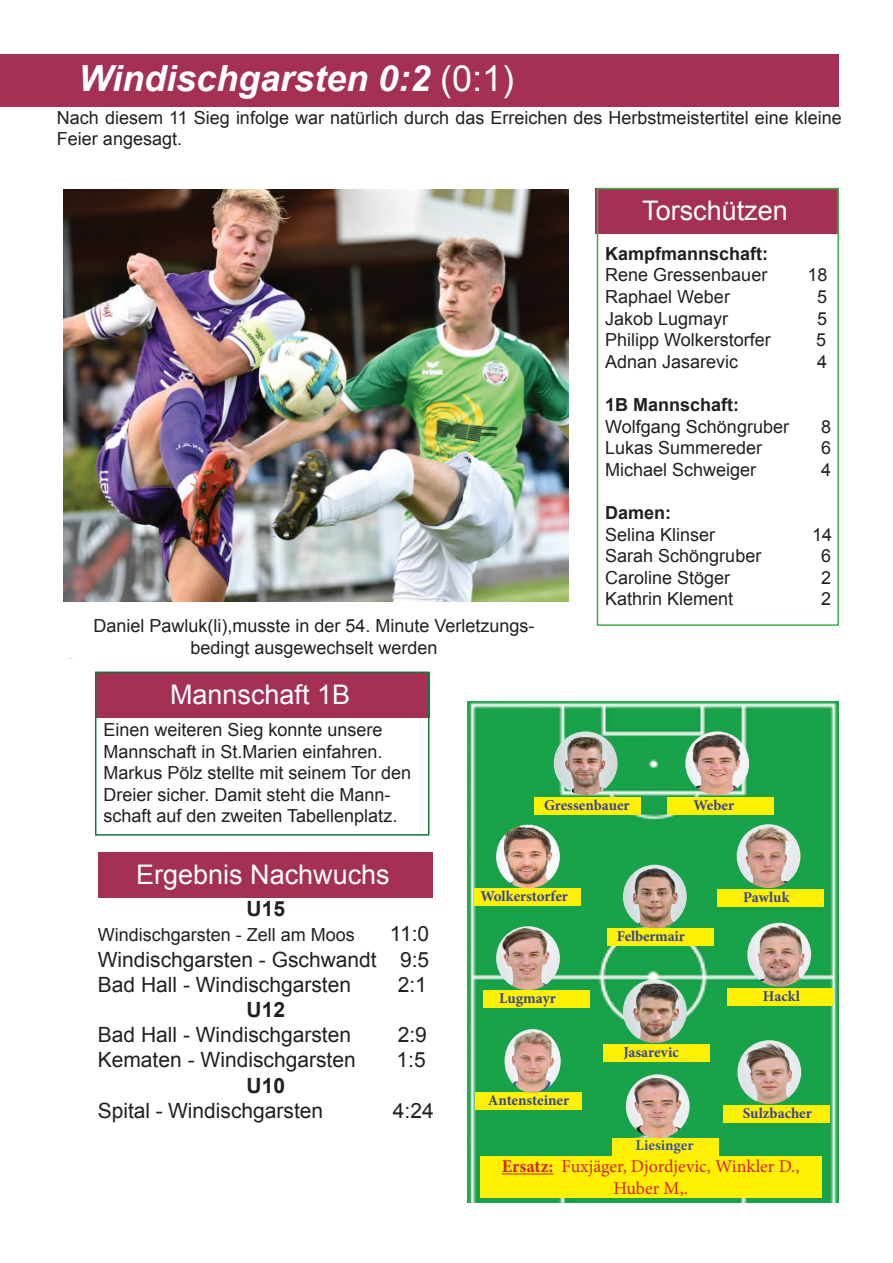
<style>
.page{position:relative;width:893px;height:1263px;background:#fff}
.page>*{position:absolute;margin:0;border:0;box-sizing:border-box;transform-origin:0 0}
.t1{font:italic 700 36px "Arial";color:#fff}
.t2{font:27px "Arial";color:#fff}
.t3{font:21px/25.2px "Arial";color:#231f20;text-align:justify}
.t4{font:700 21px "Arial";color:#231f20}
.t5{font:18px/21.6px "Arial";color:#231f20}
.t6{font:18px/21.6px "Minion Pro";color:#d1232a;text-align:center}
.t7{font:700 18px "Arial";color:#231f20}
.t8{font:700 15px "Minion Pro";letter-spacing:-.005em;color:#32439b}
.t9{font:700 15px "Minion Pro";color:#3b53a3}
.s1{font-weight:400;font-style:normal}
.s2{font-weight:700}
</style>
<div class="page">
<img style="left:468px;top:702px;width:371px;height:500px">
<div style="left:0;top:54px;width:839px;height:52px;background:#a43054"></div>
<img style="left:496px;top:825px;width:64px;height:63px;border-radius:32px">
<div style="left:474px;top:888px;width:106px;height:17px;background:#fff101"></div>
<img style="left:623px;top:865px;width:64px;height:63px;border-radius:32px">
<img style="left:737px;top:824px;width:63px;height:64px;border-radius:32px">
<div style="left:717px;top:889px;width:106px;height:17px;background:#fff101"></div>
<img style="left:496px;top:926px;width:64px;height:64px;border-radius:32px">
<img style="left:747px;top:923px;width:64px;height:63px;border-radius:32px">
<img style="left:626px;top:1074px;width:64px;height:64px;border-radius:32px">
<div style="left:613px;top:1138px;width:106px;height:17px;background:#fff101"></div>
<div style="left:480px;top:1156px;width:341px;height:41px;background:#fff101"></div>
<hr style="left:502px;top:1173px;width:51px;height:1px;background:#d1232a">
<img style="left:554px;top:731px;width:63px;height:64px;border-radius:32px">
<div style="left:534px;top:797px;width:107px;height:17px;background:#fff101"></div>
<div style="left:668px;top:798px;width:106px;height:17px;background:#fff101"></div>
<div style="left:727px;top:989px;width:106px;height:17px;background:#fff101"></div>
<img style="left:737px;top:1040px;width:64px;height:64px;border-radius:32px">
<div style="left:723px;top:1105px;width:106px;height:17px;background:#fff101"></div>
<img style="left:623px;top:979px;width:64px;height:64px;border-radius:32px">
<div style="left:604px;top:1044px;width:106px;height:17px;background:#fff101"></div>
<div style="left:475px;top:1092px;width:106px;height:17px;background:#fff101"></div>
<div style="left:607px;top:928px;width:106px;height:17px;background:#fff101"></div>
<div style="left:483px;top:990px;width:106px;height:17px;background:#fff101"></div>
<img style="left:685px;top:731px;width:64px;height:64px;border-radius:32px">
<img style="left:504px;top:1029px;width:57px;height:64px">
<div style="left:95px;top:672px;width:334px;height:45px;background:#a43054"></div>
<div style="left:95px;top:671px;width:334px;height:165px;border:2px solid #0f763b"></div>
<div style="left:98px;top:852px;width:334px;height:45px;background:#a43054"></div>
<img style="left:64px;top:189px;width:504px;height:413px">
<div style="left:595px;top:189px;width:244px;height:45px;background:#a43054"></div>
<div style="left:597px;top:188px;width:242px;height:438px;border:2px solid #40ae49"></div>
<h1 class="t1" style="left:79px;top:54px;width:437px">Windischgarsten 0:2 <span class="s1">(0:1)</span></h1>
<p class="t5" style="left:57px;top:106px;width:786px">Nach diesem 11 Sieg infolge war natürlich durch das Erreichen des Herbstmeistertitel eine kleine<br>Feier angesagt.</p>
<p class="t5" style="left:93px;top:615px;width:443px;text-align:center">Daniel Pawluk(li),musste in der 54. Minute Verletzungs&shy;bedingt ausgewechselt werden</p>
<h2 class="t2" style="left:170px;top:675px;width:182px">Mannschaft 1B</h2>
<p class="t5" style="left:103px;top:719px;width:309px">Einen weiteren Sieg konnte unsere Mannschaft in St.Marien einfahren.<br>Markus Pölz stellte mit seinem Tor den Dreier sicher. Damit steht die Mann&shy;schaft auf den zweiten Tabellenplatz.</p>
<h2 class="t2" style="left:642px;top:192px;width:147px">Torschützen</h2>
<p class="t7" style="left:605px;top:241px;width:165px">Kampfmannschaft:</p>
<p class="t5" style="left:605px;top:264px;width:164px">Rene Gressenbauer</p>
<p class="t5" style="left:807px;top:264px;width:22px">18</p>
<p class="t5" style="left:605px;top:286px;width:126px">Raphael Weber</p>
<p class="t5" style="left:817px;top:286px;width:12px">5</p>
<p class="t5" style="left:605px;top:307px;width:125px">Jakob Lugmayr</p>
<p class="t5" style="left:817px;top:307px;width:12px">5</p>
<p class="t5" style="left:605px;top:329px;width:167px">Philipp Wolkerstorfer</p>
<p class="t5" style="left:816px;top:329px;width:12px">5</p>
<p class="t5" style="left:605px;top:350px;width:135px">Adnan Jasarevic</p>
<p class="t5" style="left:817px;top:350px;width:12px">4</p>
<p class="t7" style="left:605px;top:392px;width:136px">1B Mannschaft:</p>
<p class="t5" style="left:605px;top:415px;width:185px">Wolfgang Schöngruber</p>
<p class="t5" style="left:821px;top:415px;width:12px">8</p>
<p class="t5" style="left:605px;top:437px;width:159px">Lukas Summereder</p>
<p class="t5" style="left:821px;top:437px;width:12px">6</p>
<p class="t5" style="left:605px;top:458px;width:153px">Michael Schweiger</p>
<p class="t5" style="left:821px;top:458px;width:12px">4</p>
<p class="t7" style="left:605px;top:500px;width:68px">Damen:</p>
<p class="t5" style="left:605px;top:523px;width:112px">Selina Klinser</p>
<p class="t5" style="left:812px;top:523px;width:22px">14</p>
<p class="t5" style="left:605px;top:545px;width:158px">Sarah Schöngruber</p>
<p class="t5" style="left:821px;top:545px;width:12px">6</p>
<p class="t5" style="left:605px;top:566px;width:127px">Caroline Stöger</p>
<p class="t5" style="left:821px;top:566px;width:12px">2</p>
<p class="t5" style="left:605px;top:588px;width:130px">Kathrin Klement</p>
<p class="t5" style="left:821px;top:588px;width:12px">2</p>
<p class="t8" style="left:544px;top:795px;width:87px">Gressenbauer</p>
<p class="t8" style="left:694px;top:795px;width:42px">Weber</p>
<h2 class="t2" style="left:136px;top:855px;width:255px">Ergebnis Nachwuchs</h2>
<p class="t4" style="left:246px;top:894px;width:40px">U15</p>
<p class="t5" style="left:98px;top:924px;width:259px">Windischgarsten - Zell am Moos</p>
<p class="t3" style="left:98px;top:921px;width:333px;text-indent:292px">11:0<br>Windischgarsten - Gschwandt 9:5<br>Bad Hall - Windischgarsten</p>
<p class="t3" style="left:398px;top:971px;width:31px">2:1</p>
<p class="t4" style="left:246px;top:995px;width:40px">U12</p>
<p class="t3" style="left:98px;top:1022px;width:255px">Bad Hall - Windischgarsten</p>
<p class="t3" style="left:398px;top:1022px;width:31px">2:9</p>
<p class="t3" style="left:98px;top:1047px;width:259px">Kematen - Windischgarsten</p>
<p class="t3" style="left:397px;top:1047px;width:31px">1:5</p>
<p class="t4" style="left:246px;top:1070px;width:40px">U10</p>
<p class="t3" style="left:98px;top:1097px;width:227px">Spital - Windischgarsten</p>
<p class="t3" style="left:393px;top:1097px;width:42px">4:24</p>
<p class="t8" style="left:480px;top:885px;width:89px">Wolkerstorfer</p>
<p class="t8" style="left:743px;top:886px;width:48px">Pawluk</p>
<p class="t8" style="left:499px;top:987px;width:58px">Lugmayr</p>
<p class="t8" style="left:488px;top:1089px;width:83px">Antensteiner</p>
<p class="t8" style="left:617px;top:925px;width:70px">Felbermair</p>
<p class="t8" style="left:623px;top:1041px;width:57px">Jasarevic</p>
<p class="t8" style="left:763px;top:986px;width:38px">Hackl</p>
<p class="t8" style="left:743px;top:1102px;width:70px">Sulzbacher</p>
<p class="t9" style="left:635px;top:1135px;width:59px">Liesinger</p>
<p class="t6" style="left:502px;top:1156px;width:299px"><span class="s2">Ersatz:</span> Fuxjäger, Djordjevic, Winkler D.,<br>Huber M,.</p>
</div>
